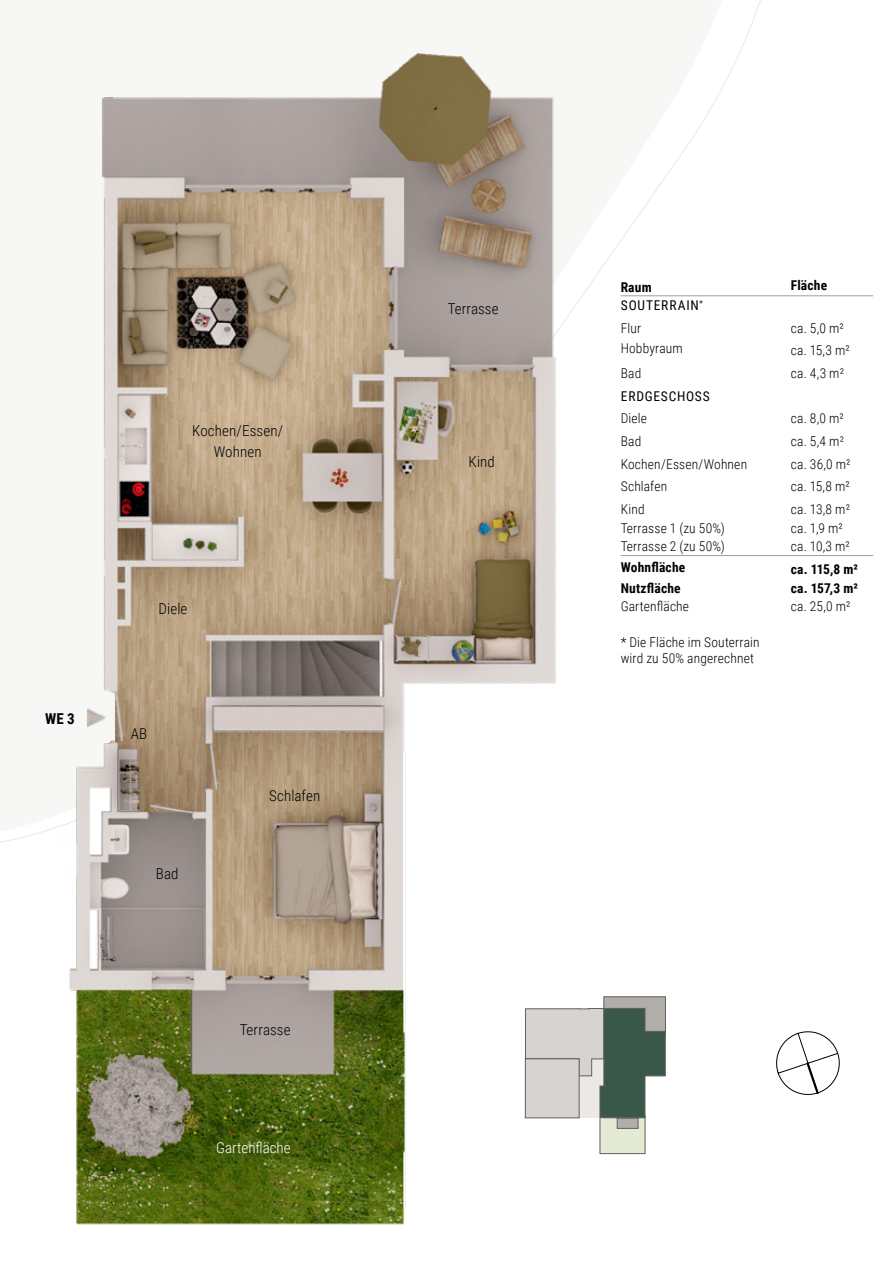
<style>
.page{position:relative;width:893px;height:1263px;background:#fff}
.page>*{position:absolute;margin:0;border:0;box-sizing:border-box;transform-origin:0 0}
.t1{font:300 15px/20.4px "Roboto Condensed";letter-spacing:.005em;color:#000;text-align:center}
.t2{font:300 15px "Roboto Condensed";color:#fff}
.t3{font:700 15px "Roboto Condensed";color:#000}
.t4{font:300 13.5px/16.2px "Roboto Condensed";letter-spacing:.01em;color:#000}
.t5{font:700 13.5px "Roboto Condensed";letter-spacing:.01em;color:#000}
.t6{font:13.5px/22.6px "Roboto Condensed";letter-spacing:.055em;color:#000}
.s1{font-weight:300}
</style>
<div class="page">
<svg style="left:776px;top:1031px;width:64px;height:64px"></svg>
<hr style="left:621px;top:296px;width:170px;height:1px;background:#9d9d9c">
<hr style="left:791px;top:296px;width:82px;height:1px;background:#9d9d9c">
<hr style="left:621px;top:555px;width:170px;height:1px;background:#9d9d9c">
<hr style="left:791px;top:555px;width:82px;height:1px;background:#9d9d9c">
<img style="left:10px;top:53px;width:564px;height:1172px">
<div style="left:604px;top:996px;width:62px;height:39px;background:#b1aeaa;border:1px solid #635f5b"></div>
<div style="left:600px;top:1115px;width:45px;height:39px;background:#e4ead3;border:1px solid #635f5b"></div>
<svg style="left:525px;top:1008px;width:141px;height:110px;background:#8d9992"></svg>
<div style="left:525px;top:1058px;width:54px;height:60px;background:#d6d3d2;border:1px solid #635f5b"></div>
<div style="left:617px;top:1118px;width:21px;height:10px;background:#b1aeaa;border:1px solid #635f5b"></div>
<p class="t1" style="left:192px;top:420px;width:92px">Kochen/Essen/<br>Wohnen</p>
<p class="t3" style="left:45px;top:708px;width:31px">WE 3</p>
<p class="t1" style="left:159px;top:598px;width:30px">Diele</p>
<p class="t1" style="left:131px;top:722px;width:18px">AB</p>
<p class="t1" style="left:156px;top:863px;width:24px">Bad</p>
<p class="t1" style="left:269px;top:784px;width:53px">Schlafen</p>
<p class="t1" style="left:240px;top:1019px;width:52px">Terrasse</p>
<p class="t2" style="left:216px;top:1137px;width:76px">Gartenfläche</p>
<p class="t1" style="left:448px;top:298px;width:52px">Terrasse</p>
<p class="t1" style="left:469px;top:451px;width:28px">Kind</p>
<p class="t5" style="left:621px;top:277px;width:32px">Raum</p>
<p class="t5" style="left:791px;top:275px;width:38px">Fläche</p>
<p class="t6" style="left:621px;top:294px;width:84px">SOUTERRAIN<sup>*<br></sup><span class="s1">Flur</span></p>
<p class="t4" style="left:791px;top:319px;width:55px">ca. 5,0 m²</p>
<p class="t4" style="left:621px;top:340px;width:64px">Hobbyraum</p>
<p class="t4" style="left:791px;top:342px;width:61px">ca. 15,3 m²</p>
<p class="t4" style="left:621px;top:365px;width:22px">Bad</p>
<p class="t4" style="left:791px;top:365px;width:55px">ca. 4,3 m²</p>
<p class="t6" style="left:621px;top:384px;width:90px">ERDGESCHOSS</p>
<p class="t4" style="left:621px;top:410px;width:28px">Diele</p>
<p class="t4" style="left:791px;top:410px;width:55px">ca. 8,0 m²</p>
<p class="t4" style="left:621px;top:433px;width:22px">Bad</p>
<p class="t4" style="left:791px;top:433px;width:55px">ca. 5,4 m²</p>
<p class="t4" style="left:621px;top:455px;width:128px">Kochen/Essen/Wohnen</p>
<p class="t4" style="left:791px;top:455px;width:61px">ca. 36,0 m²</p>
<p class="t4" style="left:621px;top:478px;width:48px">Schlafen</p>
<p class="t4" style="left:791px;top:478px;width:61px">ca. 15,8 m²</p>
<p class="t4" style="left:621px;top:501px;width:25px">Kind</p>
<p class="t4" style="left:791px;top:501px;width:61px">ca. 13,8 m²</p>
<p class="t4" style="left:621px;top:519px;width:106px">Terrasse 1 (zu 50%)</p>
<p class="t4" style="left:791px;top:519px;width:54px">ca. 1,9 m²</p>
<p class="t4" style="left:621px;top:538px;width:106px">Terrasse 2 (zu 50%)</p>
<p class="t4" style="left:791px;top:538px;width:61px">ca. 10,3 m²</p>
<p class="t5" style="left:621px;top:558px;width:66px">Wohnfläche</p>
<p class="t5" style="left:791px;top:560px;width:69px">ca. 115,8 m²</p>
<p class="t5" style="left:621px;top:578px;width:62px">Nutzfläche</p>
<p class="t5" style="left:791px;top:578px;width:69px">ca. 157,3 m²</p>
<p class="t4" style="left:621px;top:598px;width:70px">Gartenfläche</p>
<p class="t4" style="left:791px;top:598px;width:61px">ca. 25,0 m²</p>
<p class="t4" style="left:621px;top:633px;width:140px">* Die Fläche im Souterrain wird zu 50% angerechnet</p>
</div>
